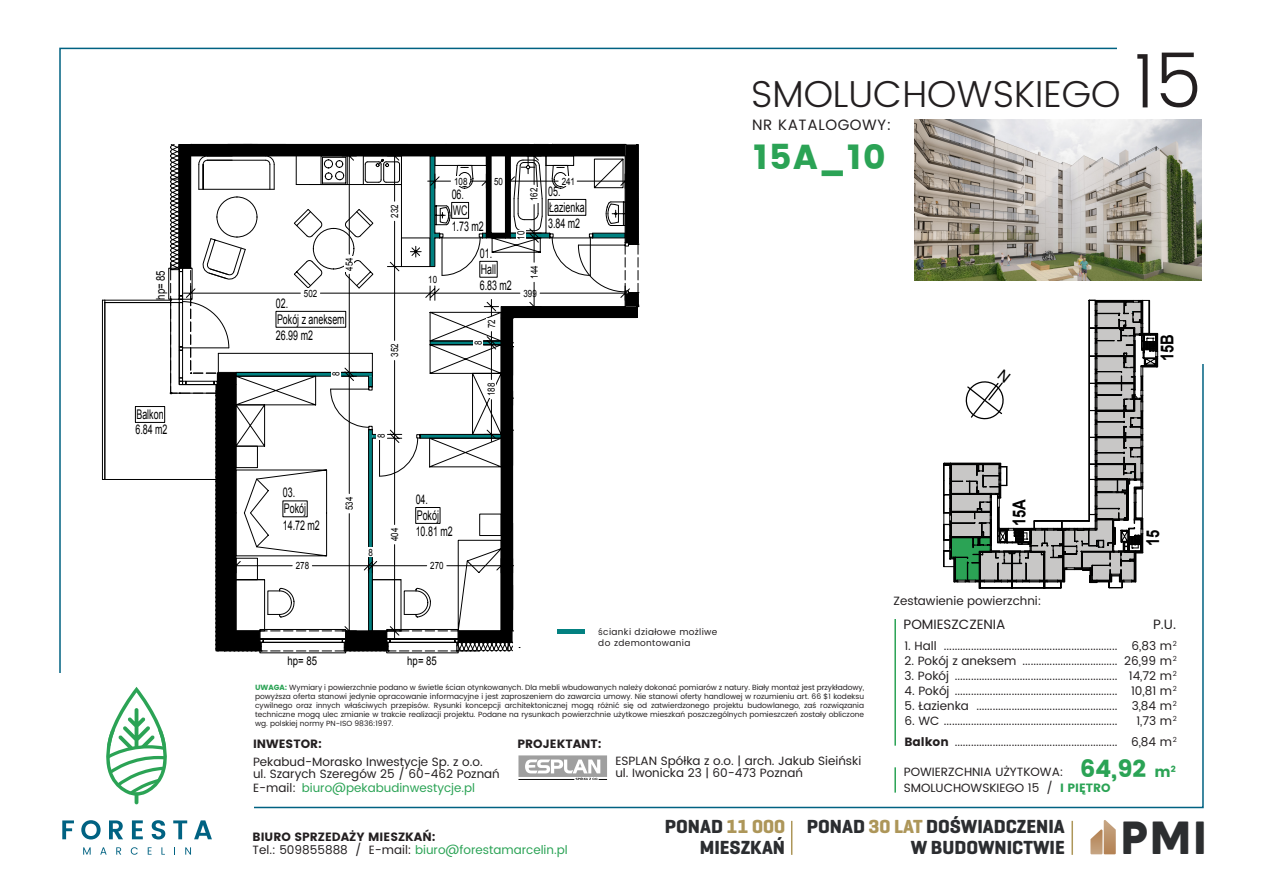
<style>
.page{position:relative;width:1263px;height:893px;background:#fff}
.page>*{position:absolute;margin:0;border:0;box-sizing:border-box;transform-origin:0 0}
.t1{font:800 46.2px "Crossten";color:#2c2e30}
.t2{font:300 37.5px "Poppins";color:#231f20}
.t3{font:700 34.5px "Poppins";color:#2ba355}
.t4{font:700 19.35px/21px "Geogrotesque";color:#2b2d30;text-align:right}
.t5{font:700 17.85px "Arial";color:#010101;scale:.83 1}
.t6{font:15px "Poppins";letter-spacing:.04em;color:#231f20}
.t7{font:13.5px "Poppins";color:#231f20}
.t8{font:13.35px/16.2px "Arial";color:#000;scale:.67 1}
.t9{font:12px/12px "Poppins";color:#231f20}
.t10{font:12px/13.5px "Poppins";color:#2ba355}
.t11{font:700 12px "Poppins";color:#231f20}
.t12{font:12px "Arial";color:#000;scale:.8 1}
.t13{font:10.05px "Arial";color:#000;scale:.8 1}
.t14{font:9px/10.5px "Poppins";letter-spacing:.04em;color:#231f20}
.t15{font:7.5px/9px "Poppins";color:#231f20;text-align:justify}
.s1{font-size:75px}
.s2{font-weight:700;color:#2ba355}
.s3{color:#231f20}
.s4{font-weight:700}
.s5{font-weight:700;font-size:24px;color:#2ba355}
.s6{font-weight:700;font-size:15px;color:#2ba355}
.s7{font-weight:700;color:#231f20}
.s8{color:#ad9659}
</style>
<div class="page">
<svg style="left:62px;top:820px;width:12px;height:19px"></svg>
<svg style="left:81px;top:820px;width:20px;height:19px"></svg>
<svg style="left:109px;top:820px;width:14px;height:19px"></svg>
<svg style="left:132px;top:820px;width:11px;height:19px"></svg>
<svg style="left:152px;top:820px;width:13px;height:19px"></svg>
<svg style="left:173px;top:820px;width:14px;height:19px"></svg>
<svg style="left:194px;top:820px;width:18px;height:19px"></svg>
<svg style="left:83px;top:847px;width:8px;height:8px"></svg>
<svg style="left:100px;top:847px;width:7px;height:8px"></svg>
<svg style="left:116px;top:847px;width:5px;height:8px"></svg>
<svg style="left:131px;top:847px;width:7px;height:8px"></svg>
<svg style="left:148px;top:847px;width:4px;height:8px"></svg>
<svg style="left:161px;top:847px;width:4px;height:8px"></svg>
<svg style="left:185px;top:847px;width:6px;height:8px"></svg>
<svg style="left:106px;top:687px;width:61px;height:117px"></svg>
<hr style="left:791px;top:821px;width:1px;height:34px;background:#ad9659">
<hr style="left:1071px;top:821px;width:2px;height:34px;background:#ad9659">
<hr style="left:894px;top:767px;width:2px;height:26px;background:#2ba355">
<hr style="left:894px;top:619px;width:2px;height:127px;background:#2ba355">
<svg style="left:1090px;top:820px;width:26px;height:34px"></svg>
<svg style="left:104px;top:144px;width:535px;height:508px"></svg>
<img style="left:915px;top:120px;width:286px;height:161px">
<svg style="left:518px;top:755px;width:89px;height:25px"></svg>
<div style="left:557px;top:629px;width:27px;height:5px;background:#038181"></div>
<svg style="left:943px;top:300px;width:215px;height:289px"></svg>
<p class="t12" style="left:153px;top:300px;width:39px;rotate:-90deg">hp= 85</p>
<p class="t8" style="left:136px;top:406px;width:42px">Balkon</p>
<p class="t8" style="left:135px;top:421px;width:49px">6.84 m2</p>
<p class="t13" style="left:343px;top:271px;width:18px;rotate:-90deg">454</p>
<p class="t13" style="left:304px;top:287px;width:18px">502</p>
<p class="t8" style="left:276px;top:295px;width:104px">02.<br>Pokój z aneksem<br>26.99 m2</p>
<p class="t13" style="left:329px;top:376px;width:7px;rotate:-90deg">8</p>
<p class="t13" style="left:388px;top:218px;width:18px;rotate:-90deg">232</p>
<p class="t13" style="left:388px;top:357px;width:18px;rotate:-90deg">352</p>
<p class="t13" style="left:375px;top:438px;width:7px;rotate:-90deg">8</p>
<p class="t13" style="left:428px;top:273px;width:13px">10</p>
<p class="t13" style="left:454px;top:175px;width:18px">108</p>
<p class="t13" style="left:494px;top:175px;width:13px">50</p>
<p class="t13" style="left:562px;top:175px;width:18px">241</p>
<p class="t8" style="left:548px;top:183px;width:56px">05.<br>Łazienka<br>3.84 m2</p>
<p class="t13" style="left:527px;top:201px;width:18px;rotate:-90deg">162</p>
<p class="t8" style="left:452px;top:186px;width:49px">06.<br>WC<br>1.73 m2</p>
<p class="t13" style="left:514px;top:240px;width:13px;rotate:-90deg">10</p>
<p class="t8" style="left:480px;top:245px;width:49px">01.<br>Hall<br>6.83 m2</p>
<p class="t13" style="left:485px;top:328px;width:13px;rotate:-90deg">72</p>
<p class="t13" style="left:472px;top:345px;width:7px;rotate:-90deg">8</p>
<p class="t13" style="left:528px;top:279px;width:18px;rotate:-90deg">144</p>
<p class="t13" style="left:523px;top:287px;width:18px">399</p>
<p class="t13" style="left:485px;top:396px;width:18px;rotate:-90deg">188</p>
<p class="t8" style="left:283px;top:484px;width:57px">03.<br>Pokój<br>14.72 m2</p>
<p class="t8" style="left:416px;top:491px;width:57px">04.<br>Pokój<br>10.81 m2</p>
<p class="t13" style="left:343px;top:510px;width:18px;rotate:-90deg">534</p>
<p class="t13" style="left:388px;top:541px;width:18px;rotate:-90deg">404</p>
<p class="t13" style="left:296px;top:559px;width:18px">278</p>
<p class="t13" style="left:368px;top:546px;width:7px">8</p>
<p class="t13" style="left:430px;top:559px;width:18px">270</p>
<h2 class="t2" style="left:751px;top:67px;width:453px">SMOLUCHOWSKIEGO <span class="s1">15</span></h2>
<p class="t6" style="left:752px;top:114px;width:141px">NR KATALOGOWY:</p>
<h3 class="t3" style="left:753px;top:137px;width:134px">15A_10</h3>
<h3 class="t5" style="left:1007px;top:526px;width:34px;rotate:-90deg">15A</h3>
<p class="t9" style="left:893px;top:595px;width:149px">Zestawienie powierzchni:</p>
<h3 class="t5" style="left:1155px;top:361px;width:34px;rotate:-90deg">15B</h3>
<h3 class="t5" style="left:1141px;top:546px;width:21px;rotate:-90deg">15</h3>
<p class="t12" style="left:288px;top:653px;width:39px">hp= 85</p>
<p class="t12" style="left:407px;top:653px;width:39px">hp= 85</p>
<p class="t14" style="left:598px;top:627px;width:121px">ścianki działowe możliwe do zdemontowania</p>
<p class="t15" style="left:255px;top:683px;width:610px"><span class="s2">UWAGA:</span> Wymiary i powierzchnie podano w świetle ścian otynkowanych. Dla mebli wbudowanych należy dokonać pomiarów z natury. Biały montaż jest przykładowy, powyższa oferta stanowi jedynie opracowanie informacyjne i jest zaproszeniem do zawarcia umowy. Nie stanowi oferty handlowej w rozumieniu art. 66 $1 kodeksu cywilnego oraz innych właściwych przepisów. Rysunki koncepcji architektonicznej mogą różnić się od zatwierdzonego projektu budowlanego, zaś rozwiązania techniczne mogą ulec zmianie w trakcie realizacji projektu. Podane na rysunkach powierzchnie użytkowe mieszkań poszczególnych pomieszczeń zostały obliczone wg. polskiej normy PN-ISO 9836:1997.</p>
<p class="t11" style="left:253px;top:737px;width:70px">INWESTOR:</p>
<p class="t9" style="left:253px;top:757px;width:248px">Pekabud-Morasko Inwestycje Sp. z o.o.<br>ul. Szarych Szeregów 25 / 60-462 Poznań</p>
<p class="t11" style="left:518px;top:737px;width:86px">PROJEKTANT:</p>
<p class="t9" style="left:615px;top:755px;width:247px">ESPLAN Spółka z o.o. | arch. Jakub Sieiński ul. Iwonicka 23 | 60-473 Poznań</p>
<p class="t10" style="left:253px;top:782px;width:223px"><span class="s3">E-mail:</span> biuro@pekabudinwestycje.pl</p>
<p class="t7" style="left:904px;top:614px;width:103px">POMIESZCZENIA</p>
<p class="t7" style="left:1153px;top:614px;width:24px">P.U.</p>
<p class="t9" style="left:1124px;top:655px;width:54px">26,99 m<sup>2</sup></p>
<p class="t9" style="left:1131px;top:640px;width:47px">6,83 m<sup>2</sup></p>
<p class="t9" style="left:1129px;top:670px;width:49px">14,72 m<sup>2</sup></p>
<p class="t9" style="left:904px;top:683px;width:274px;line-height:15px;text-align:right">4. Pokój ............................................................ 10,81 m<sup>2<br></sup>3,84 m<sup>2</sup></p>
<p class="t9" style="left:904px;top:715px;width:214px">6. WC ................................................................</p>
<p class="t9" style="left:1136px;top:715px;width:42px">1,73 m<sup>2</sup></p>
<p class="t9" style="left:904px;top:640px;width:214px">1. Hall ................................................................</p>
<p class="t9" style="left:955px;top:670px;width:164px">............................................................</p>
<p class="t9" style="left:976px;top:700px;width:143px">....................................................</p>
<p class="t9" style="left:904px;top:655px;width:113px">2. Pokój z aneksem</p>
<p class="t9" style="left:904px;top:670px;width:46px">3. Pokój</p>
<p class="t9" style="left:904px;top:700px;width:66px">5. Łazienka</p>
<p class="t9" style="left:1022px;top:655px;width:96px">...................................</p>
<p class="t9" style="left:904px;top:736px;width:274px"><span class="s4">Balkon</span> ............................................................ 6,84 m<sup>2</sup></p>
<p class="t9" style="left:904px;top:765px;width:274px;line-height:15.9px">POWIERZCHNIA UŻYTKOWA: <span class="s5">64,92</span> <span class="s6">m</span><sup>2<br></sup>SMOLUCHOWSKIEGO 15 / <span class="s2">I PIĘTRO</span></p>
<p class="t10" style="left:253px;top:830px;width:316px"><span class="s7">BIURO SPRZEDAŻY MIESZKAŃ:<br></span><span class="s3">Tel.: 509855888 / E-mail:</span> biuro@forestamarcelin.pl</p>
<h3 class="t4" style="left:665px;top:816px;width:122px">PONAD <span class="s8">11 000<br></span>MIESZKAŃ</h3>
<h3 class="t4" style="left:807px;top:816px;width:259px">PONAD <span class="s8">30 LAT</span> DOŚWIADCZENIA<br>W BUDOWNICTWIE</h3>
<h1 class="t1" style="left:1121px;top:808px;width:87px">PMI</h1>
</div>
